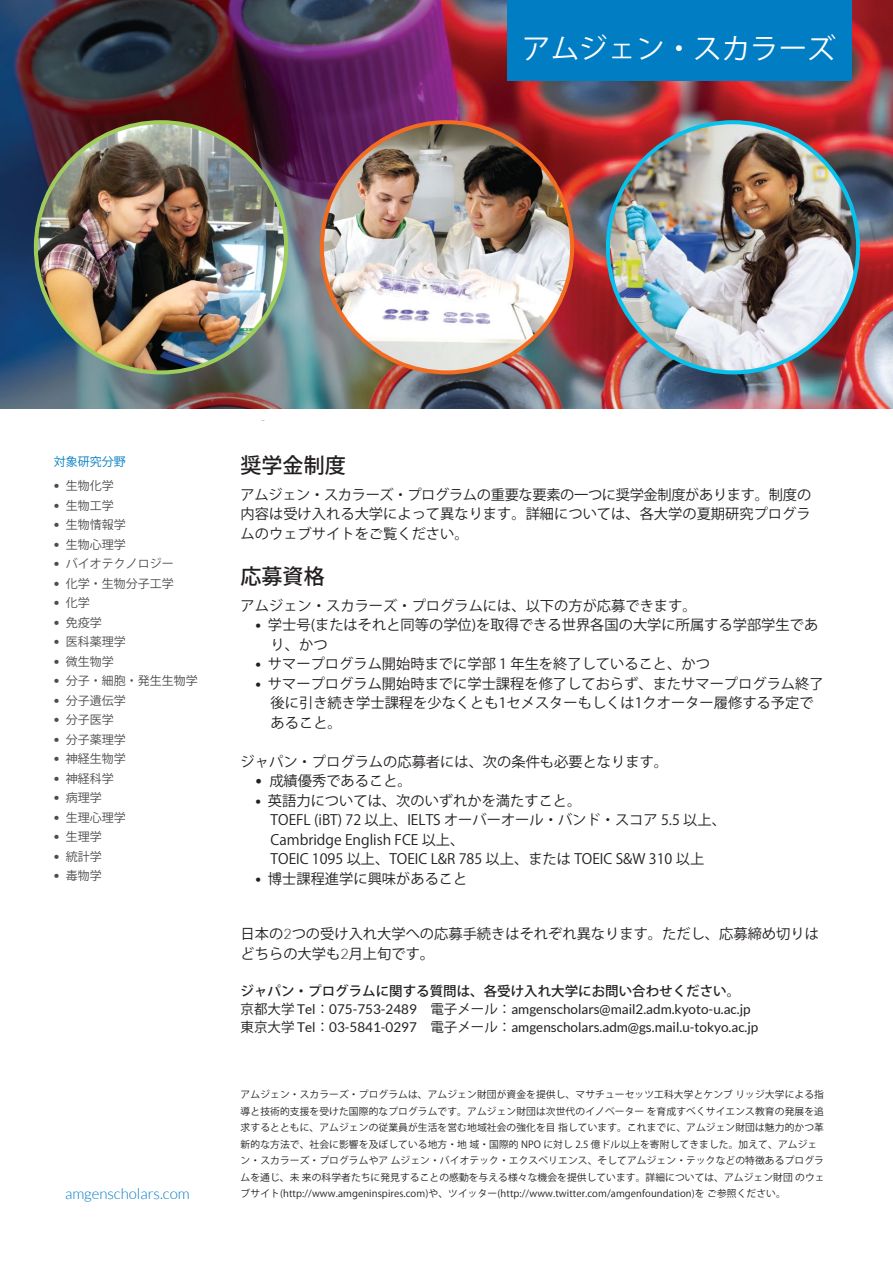
<style>
.page{position:relative;width:893px;height:1263px;background:#fff}
.page>*{position:absolute;margin:0;border:0;box-sizing:border-box;transform-origin:0 0}
.t1{font:28.5px "Koz Go Pr 6 N";color:#fff}
.t2{font:500 21px "Koz Go Pr 6 N";color:#231f20}
.t3{font:300 15px "Lato";color:#007dc3}
.t4{font:14.25px/19.5px "Koz Go Pr 6 N";color:#231f20}
.t5{font:13.5px/18px "Lato";color:#231f20}
.t6{font:500 13.5px "Koz Go Pr 6 N";color:#231f20}
.t7{font:12px "Koz Go Pr 6 N";color:#4d4d4f}
.t8{font:12px "Koz Go Pr 6 N";color:#007dc3}
.t9{font:9.75px/16.5px "Koz Go Pr 6 N";letter-spacing:.01em;color:#231f20}
.s1{font-family:"Abel"}
.s2{font-family:"Lato";font-weight:300}
.s3{font-family:"Lato";font-weight:300;font-size:15.75px}
.s4{font-size:15.75px}
.s5{font-family:"Koz Go Pr 6 N"}
</style>
<div class="page">
<img style="left:0;top:0;width:893px;height:409px">
<img style="left:322px;top:122px;width:250px;height:250px">
<img style="left:36px;top:122px;width:250px;height:250px">
<img style="left:608px;top:123px;width:250px;height:249px">
<div style="left:507px;top:0;width:345px;height:80px;background:#007dc3"></div>
<h1 class="t1" style="left:522px;top:33px;width:315px">アムジェン・スカラーズ</h1>
<p class="t8" style="left:54px;top:455px;width:73px">対象研究分野</p>
<p class="t7" style="left:54px;top:479px;width:61px"><span class="s1">•</span> 生物化学</p>
<p class="t7" style="left:54px;top:498px;width:61px"><span class="s1">•</span> 生物工学</p>
<p class="t7" style="left:54px;top:518px;width:73px"><span class="s1">•</span> 生物情報学</p>
<p class="t7" style="left:54px;top:537px;width:73px"><span class="s1">•</span> 生物心理学</p>
<p class="t7" style="left:54px;top:557px;width:121px"><span class="s1">•</span> バイオテクノロジー</p>
<p class="t7" style="left:54px;top:576px;width:121px"><span class="s1">•</span> 化学・生物分子工学</p>
<p class="t7" style="left:54px;top:596px;width:37px"><span class="s1">•</span> 化学</p>
<p class="t7" style="left:54px;top:615px;width:49px"><span class="s1">•</span> 免疫学</p>
<p class="t7" style="left:54px;top:635px;width:73px"><span class="s1">•</span> 医科薬理学</p>
<p class="t7" style="left:54px;top:654px;width:61px"><span class="s1">•</span> 微生物学</p>
<p class="t7" style="left:54px;top:674px;width:145px"><span class="s1">•</span> 分子・細胞・発生生物学</p>
<p class="t7" style="left:54px;top:693px;width:73px"><span class="s1">•</span> 分子遺伝学</p>
<p class="t7" style="left:54px;top:713px;width:61px"><span class="s1">•</span> 分子医学</p>
<p class="t7" style="left:54px;top:732px;width:73px"><span class="s1">•</span> 分子薬理学</p>
<p class="t7" style="left:54px;top:752px;width:73px"><span class="s1">•</span> 神経生物学</p>
<p class="t7" style="left:54px;top:771px;width:61px"><span class="s1">•</span> 神経科学</p>
<p class="t7" style="left:54px;top:791px;width:49px"><span class="s1">•</span> 病理学</p>
<p class="t7" style="left:54px;top:810px;width:73px"><span class="s1">•</span> 生理心理学</p>
<p class="t7" style="left:54px;top:830px;width:49px"><span class="s1">•</span> 生理学</p>
<p class="t7" style="left:54px;top:849px;width:49px"><span class="s1">•</span> 統計学</p>
<p class="t7" style="left:54px;top:869px;width:49px"><span class="s1">•</span> 毒物学</p>
<p class="t3" style="left:65px;top:1185px;width:126px">amgenscholars.com</p>
<h2 class="t2" style="left:241px;top:453px;width:106px">奨学金制度</h2>
<p class="t4" style="left:241px;top:485px;width:572px;text-align:justify">アムジェン・スカラーズ・プログラムの重要な要素の一つに奨学金制度があります。制度の内容は受け入れる大学によって異なります。詳細については、各大学の夏期研究プログラムのウェブサイトをご覧ください。</p>
<h2 class="t2" style="left:241px;top:564px;width:85px">応募資格</h2>
<p class="t4" style="left:241px;top:596px;width:457px">アムジェン・スカラーズ・プログラムには、以下の方が応募できます。</p>
<p class="t4" style="left:271px;top:616px;width:549px;text-indent:-17px"><span class="s2">•</span> 学士号(またはそれと同等の学位)を取得できる世界各国の大学に所属する学部学生であり、かつ</p>
<p class="t4" style="left:254px;top:655px;width:457px"><span class="s2">•</span> サマープログラム開始時までに学部 1 年生を終了していること、かつ</p>
<p class="t4" style="left:271px;top:674px;width:555px;text-indent:-17px"><span class="s2">•</span> サマープログラム開始時までに学士課程を修了しておらず、またサマープログラム終了後に引き続き学士課程を少なくとも1セメスターもしくは1クオーター履修する予定であること。</p>
<p class="t4" style="left:241px;top:752px;width:429px">ジャパン・プログラムの応募者には、次の条件も必要となります。</p>
<p class="t4" style="left:254px;top:772px;width:159px"><span class="s3">•</span> 成績優秀であること。</p>
<p class="t4" style="left:271px;top:791px;width:457px;text-indent:-17px"><span class="s2">•</span> 英語力については、次のいずれかを満たすこと。<br>TOEFL (iBT) 72 以上、IELTS オーバーオール・バンド・スコア 5.5 以上、Cambridge English FCE 以上、<br>TOEIC 1095 以上、TOEIC L&amp;R 785 以上、または TOEIC S&amp;W 310 以上</p>
<p class="t4" style="left:254px;top:869px;width:215px"><span class="s2">•</span> 博士課程進学に興味があること</p>
<p class="t4" style="left:241px;top:925px;width:580px">日本の<span class="s2">2</span>つの受け入れ大学への応募手続きはそれぞれ異なります。ただし、応募締め切りはどちらの大学も<span class="s2">2</span>月上旬です<span class="s4">。</span></p>
<p class="t6" style="left:241px;top:984px;width:501px">ジャパン・プログラムに関する質問は、各受け入れ大学にお問い合わせください。</p>
<p class="t5" style="left:241px;top:1000px;width:519px"><span class="s5">京都大学</span> Tel<span class="s5">：</span>075-753-2489<span class="s5">　電子メール：</span>amgenscholars@mail2.adm.kyoto-u.ac.jp<span class="s5">東京大学</span> Tel<span class="s5">：</span>03-5841-0297<span class="s5">　電子メール：</span>amgenscholars.adm@gs.mail.u-tokyo.ac.jp</p>
<p class="t9" style="left:241px;top:1087px;width:585px">アムジェン・スカラーズ・プログラムは、アムジェン財団が資金を提供し、マサチューセッツ工科大学とケンブ リッジ大学による指導と技術的支援を受けた国際的なプログラムです。アムジェン財団は次世代のイノベーター を育成すべくサイエンス教育の発展を追求するとともに、アムジェンの従業員が生活を営む地域社会の強化を目 指しています。これまでに、アムジェン財団は魅力的かつ革新的な方法で、社会に影響を及ぼしている地方・地 域・国際的 NPO に対し 2.5 億ドル以上を寄附してきました。加えて、アムジェン・スカラーズ・プログラムやア ムジェン・バイオテック・エクスペリエンス、そしてアムジェン・テックなどの特徴あるプログラムを通じ、未 来の科学者たちに発見することの感動を与える様々な機会を提供しています。詳細については、アムジェン財団 のウェブサイト(http://www.amgeninspires.com)や、ツイッター(http://www.twitter.com/amgenfoundation)を ご参照ください。</p>
</div>
